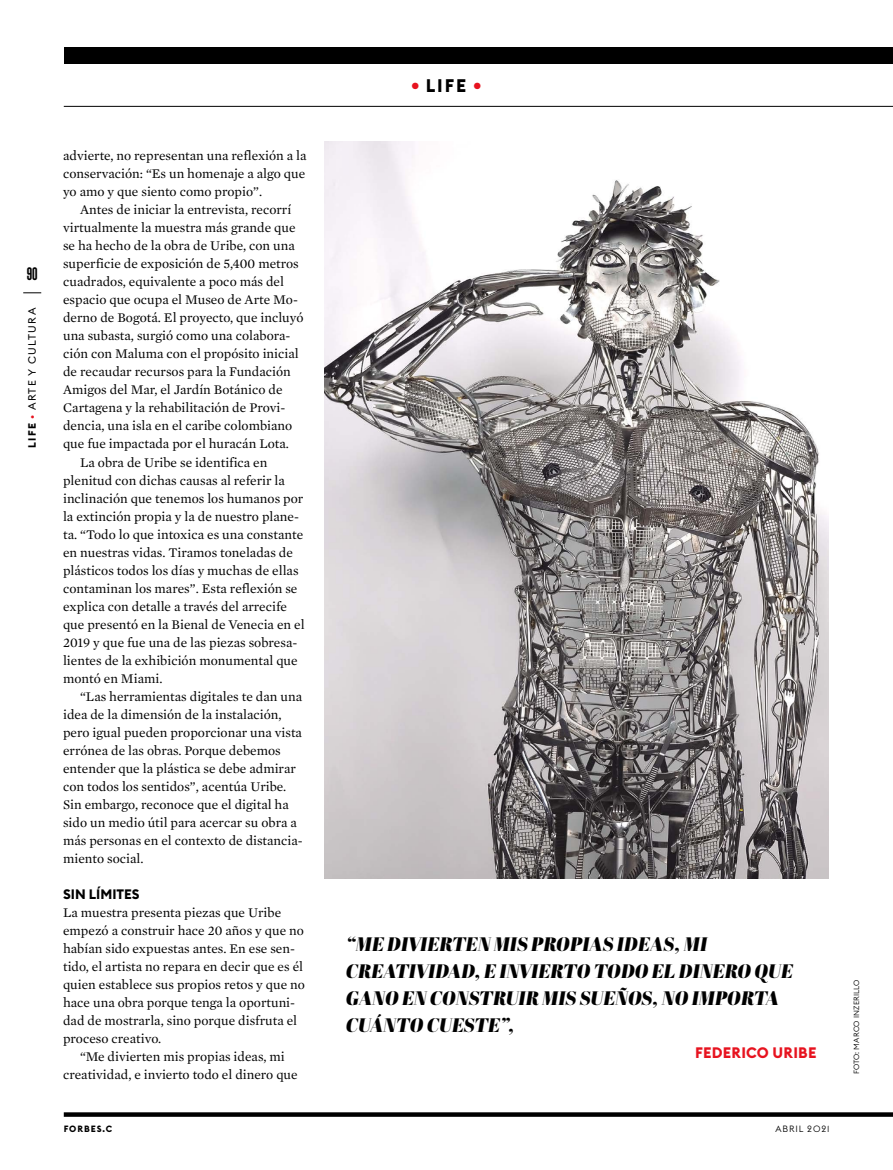
<style>
.page{position:relative;width:893px;height:1170px;background:#fff}
.page>*{position:absolute;margin:0;border:0;box-sizing:border-box;transform-origin:0 0}
.t1{font:italic 19.5px/27px "Abril Display Bl";letter-spacing:.01em;color:#000}
.t2{font:700 18px "Euclid Flex";color:#000}
.t3{font:100 18px "Monopol";color:#000}
.t4{font:700 15px "Euclid Flex";letter-spacing:.015em;color:#e7131f}
.t5{font:13.5px/18px "Mercury Text G1";color:#000;text-align:justify}
.t6{font:700 13.5px "Euclid Circular B";color:#000}
.t7{font:10.5px "Euclid Circular B";letter-spacing:.12em;color:#000}
.t8{font:300 9px "Euclid Flex";letter-spacing:.1em;color:#000}
.t9{font:700 9px "Euclid Flex";letter-spacing:.1em;color:#000}
.t10{font:300 7.5px "Euclid Circular B";letter-spacing:.02em;color:#000}
.s1{font-weight:700}
.s2{font-weight:700;color:#e7131f}
</style>
<div class="page">
<hr style="left:64px;top:106px;width:829px;height:1px;background:#000">
<div style="left:64px;top:47px;width:829px;height:17px;background:#000"></div>
<svg style="left:64px;top:1112px;width:829px;height:4px;background:#141414"></svg>
<svg style="left:23px;top:292px;width:18px;height:1px"></svg>
<img style="left:324px;top:142px;width:504px;height:736px">
<h2 class="t3" style="left:27px;top:264px;width:12px">90</h2>
<p class="t7" style="left:25px;top:448px;width:141px;rotate:-90deg"><span class="s1">LIFE</span> <span class="s2">•</span> ARTE Y CULTURA</p>
<p class="t5" style="left:63px;top:146px;width:245px">advierte, no representan una reflexión a la conservación: “Es un homenaje a algo que yo amo y que siento como propio”.</p>
<p class="t5" style="left:80px;top:200px;width:213px">Antes de iniciar la entrevista, recorrí</p>
<p class="t5" style="left:63px;top:218px;width:234px">virtualmente la muestra más grande que</p>
<p class="t5" style="left:63px;top:236px;width:233px">se ha hecho de la obra de Uribe, con una</p>
<p class="t5" style="left:63px;top:254px;width:237px">superficie de exposición de 5,400 metros</p>
<p class="t5" style="left:63px;top:272px;width:222px">cuadrados, equivalente a poco más del</p>
<p class="t5" style="left:63px;top:290px;width:236px">espacio que ocupa el Museo de Arte Mo-</p>
<p class="t5" style="left:63px;top:308px;width:242px">derno de Bogotá. El proyecto, que incluyó</p>
<p class="t5" style="left:63px;top:326px;width:229px">una subasta, surgió como una colabora-</p>
<p class="t5" style="left:63px;top:344px;width:237px">ción con Maluma con el propósito inicial</p>
<p class="t5" style="left:63px;top:362px;width:229px">de recaudar recursos para la Fundación</p>
<p class="t5" style="left:63px;top:380px;width:221px">Amigos del Mar, el Jardín Botánico de</p>
<p class="t5" style="left:63px;top:398px;width:224px">Cartagena y la rehabilitación de Provi-</p>
<p class="t5" style="left:63px;top:416px;width:231px">dencia, una isla en el caribe colombiano</p>
<p class="t5" style="left:63px;top:434px;width:227px">que fue impactada por el huracán Lota.</p>
<p class="t5" style="left:80px;top:452px;width:189px">La obra de Uribe se identifica en</p>
<p class="t5" style="left:63px;top:470px;width:223px">plenitud con dichas causas al referir la</p>
<p class="t5" style="left:63px;top:488px;width:242px">inclinación que tenemos los humanos por</p>
<p class="t5" style="left:63px;top:506px;width:237px">la extinción propia y la de nuestro plane-</p>
<p class="t5" style="left:63px;top:524px;width:242px">ta. “Todo lo que intoxica es una constante</p>
<p class="t5" style="left:63px;top:542px;width:231px">en nuestras vidas. Tiramos toneladas de</p>
<p class="t5" style="left:63px;top:560px;width:237px">plásticos todos los días y muchas de ellas</p>
<p class="t5" style="left:63px;top:578px;width:236px">contaminan los mares”. Esta reflexión se</p>
<p class="t5" style="left:63px;top:596px;width:225px">explica con detalle a través del arrecife</p>
<p class="t5" style="left:63px;top:614px;width:243px">que presentó en la Bienal de Venecia en el</p>
<p class="t5" style="left:63px;top:632px;width:236px">2019 y que fue una de las piezas sobresa-</p>
<p class="t5" style="left:63px;top:650px;width:236px">lientes de la exhibición monumental que</p>
<p class="t5" style="left:63px;top:668px;width:101px">montó en Miami.</p>
<p class="t5" style="left:80px;top:686px;width:223px">“Las herramientas digitales te dan una</p>
<p class="t5" style="left:63px;top:704px;width:220px">idea de la dimensión de la instalación,</p>
<p class="t5" style="left:63px;top:722px;width:240px">pero igual pueden proporcionar una vista</p>
<p class="t5" style="left:63px;top:740px;width:219px">errónea de las obras. Porque debemos</p>
<p class="t5" style="left:63px;top:758px;width:234px">entender que la plástica se debe admirar</p>
<p class="t5" style="left:63px;top:776px;width:225px">con todos los sentidos”, acentúa Uribe.</p>
<p class="t5" style="left:63px;top:794px;width:227px">Sin embargo, reconoce que el digital ha</p>
<p class="t5" style="left:63px;top:812px;width:235px">sido un medio útil para acercar su obra a</p>
<p class="t5" style="left:63px;top:830px;width:241px">más personas en el contexto de distancia-</p>
<p class="t5" style="left:63px;top:848px;width:82px">miento social.</p>
<p class="t6" style="left:63px;top:885px;width:78px">SIN LÍMITES</p>
<p class="t5" style="left:63px;top:902px;width:243px;text-align:left">La muestra presenta piezas que Uribe empezó a construir hace 20 años y que no habían sido expuestas antes. En ese sen&shy;tido, el artista no repara en decir que es él quien establece sus propios retos y que no hace una obra porque tenga la oportuni&shy;dad de mostrarla, sino porque disfruta el proceso creativo.</p>
<p class="t5" style="left:63px;top:1046px;width:236px;text-align:center">“Me divierten mis propias ideas, mi creatividad, e invierto todo el dinero que</p>
<h2 class="t2" style="left:412px;top:73px;width:71px"><sup>●</sup> LIFE <sup>●</sup></h2>
<h1 class="t1" style="left:346px;top:930px;width:448px">“ME DIVIERTEN MIS PROPIAS IDEAS, MI CREATIVIDAD, E INVIERTO TODO EL DINERO QUE GANO EN CONSTRUIR MIS SUEÑOS, NO IMPORTA CUÁNTO CUESTE”,</h1>
<p class="t4" style="left:695px;top:1042px;width:123px">FEDERICO URIBE</p>
<p class="t9" style="left:64px;top:1122px;width:50px">FORBES.C</p>
<p class="t8" style="left:775px;top:1122px;width:55px">ABRIL 2021</p>
<p class="t10" style="left:852px;top:1074px;width:96px;rotate:-90deg">FOTO: MARCO INZERILLO</p>
</div>
